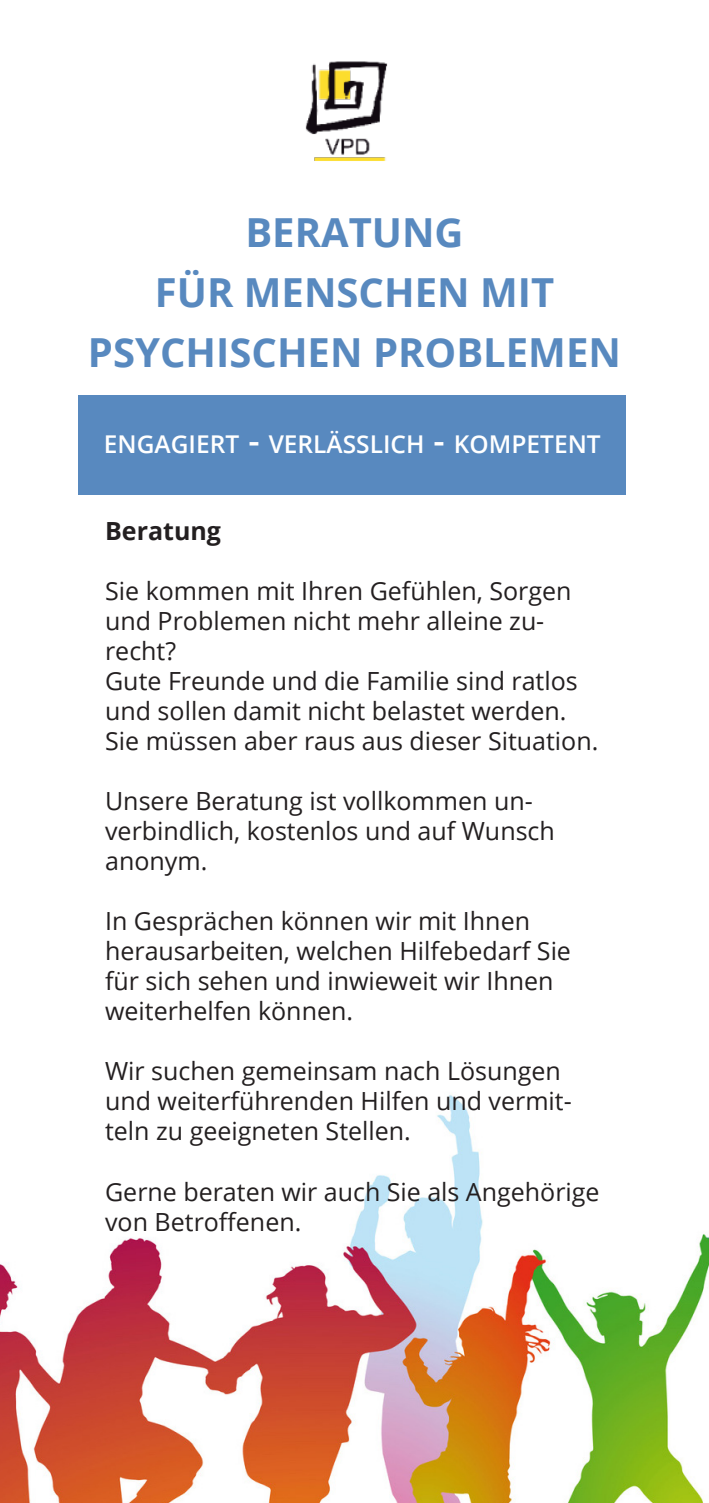
<style>
.page{position:relative;width:709px;height:1503px;background:#fff}
.page>*{position:absolute;margin:0;border:0;box-sizing:border-box;transform-origin:0 0}
.t1{font:700 40px "Open Sans";color:#5889bf}
.t2{font:25px/30px "Open Sans";color:#231f20}
.t3{font:700 25px "Open Sans";color:#231f20}
.t4{font:600 24.5px "Open Sans";color:#fff}
.s1{font-size:35px}
</style>
<div class="page">
<img style="left:0;top:1095px;width:709px;height:407px">
<img style="left:305px;top:61px;width:83px;height:100px">
<div style="left:79px;top:395px;width:547px;height:99px;background:#5889bf"></div>
<p class="t1" style="left:245px;top:204px;width:220px">BERATUNG</p>
<p class="t1" style="left:155px;top:264px;width:401px">FÜR MENSCHEN MIT</p>
<p class="t1" style="left:88px;top:324px;width:534px">PSYCHISCHEN PROBLEMEN</p>
<p class="t4" style="left:104px;top:427px;width:498px">ENGAGIERT <span class="s1">-</span> VERLÄSSLICH <span class="s1">-</span> KOMPETENT</p>
<p class="t3" style="left:105px;top:513px;width:117px">Beratung</p>
<p class="t2" style="left:105px;top:575px;width:468px">Sie kommen mit Ihren Gefühlen, Sorgen und Problemen nicht mehr alleine zu&shy;recht?</p>
<p class="t2" style="left:105px;top:665px;width:474px">Gute Freunde und die Familie sind ratlos und sollen damit nicht belastet werden.</p>
<p class="t2" style="left:105px;top:725px;width:495px">Sie müssen aber raus aus dieser Situation.</p>
<p class="t2" style="left:105px;top:785px;width:451px">Unsere Beratung ist vollkommen un&shy;verbindlich, kostenlos und auf Wunsch anonym.</p>
<p class="t2" style="left:105px;top:905px;width:467px">In Gesprächen können wir mit Ihnen herausarbeiten, welchen Hilfebedarf Sie für sich sehen und inwieweit wir Ihnen weiterhelfen können.</p>
<p class="t2" style="left:105px;top:1055px;width:468px">Wir suchen gemeinsam nach Lösungen und weiterführenden Hilfen und vermit&shy;teln zu geeigneten Stellen.</p>
<p class="t2" style="left:105px;top:1175px;width:496px">Gerne beraten wir auch Sie als Angehörige von Betroffenen.</p>
</div>
